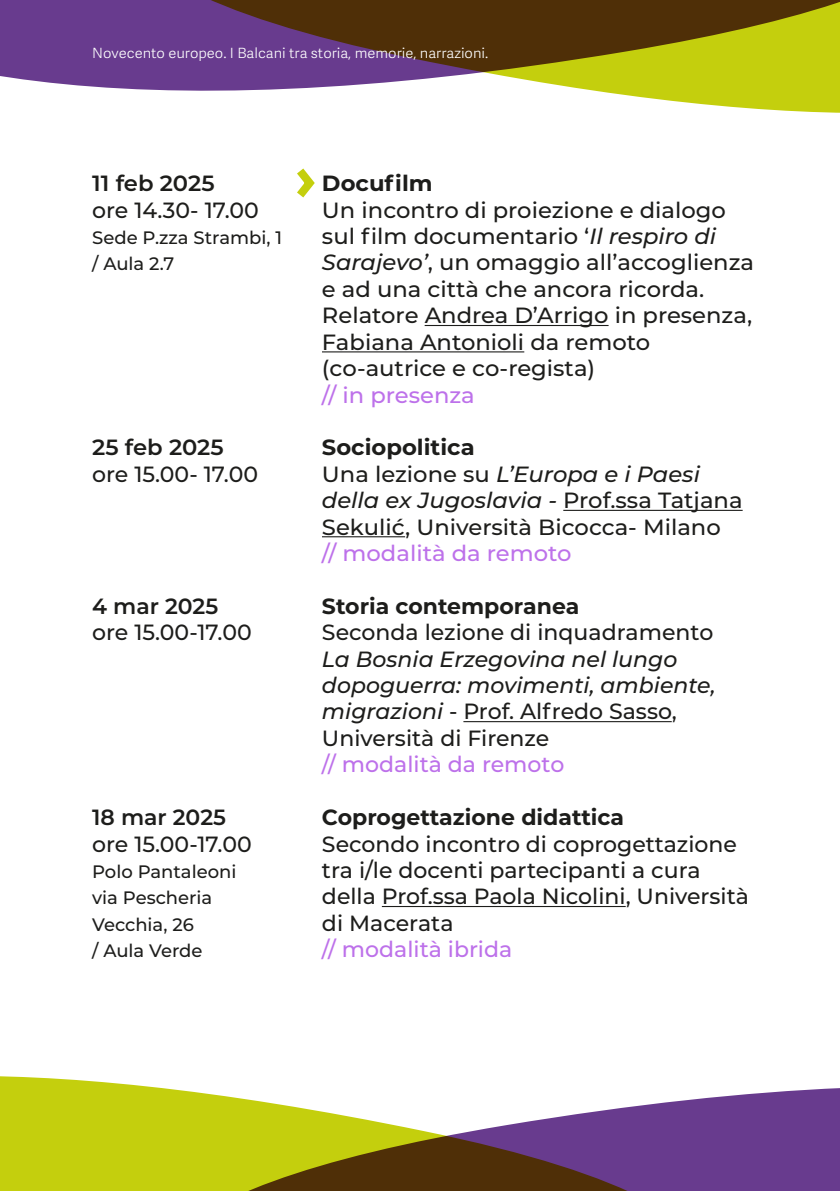
<style>
.page{position:relative;width:840px;height:1191px;background:#fff}
.page>*{position:absolute;margin:0;border:0;box-sizing:border-box;transform-origin:0 0}
.t1{font:500 22px/26.4px "Montserrat";color:#1d1d1b}
.t2{font:italic 500 22px/26.4px "Montserrat";color:#1d1d1b}
.t3{font:500 22px "Montserrat";color:#bd71ea}
.t4{font:700 22px "Montserrat";color:#1d1d1b}
.t5{font:600 22px "Montserrat";color:#1d1d1b}
.t6{font:500 18px/26.4px "Montserrat";color:#1d1d1b}
.t7{font:300 14px "Adelle Sans Devanagari";color:#fff;scale:1.04 1}
.s1{font-style:italic}
.s2{font-weight:700}
.s3{font-style:normal}
</style>
<div class="page">
<hr style="left:424px;top:325px;width:184px;height:1px;background:#1d1d1b">
<hr style="left:322px;top:351px;width:202px;height:1px;background:#1d1d1b">
<hr style="left:563px;top:510px;width:179px;height:1px;background:#1d1d1b">
<hr style="left:322px;top:536px;width:83px;height:1px;background:#1d1d1b">
<hr style="left:463px;top:721px;width:208px;height:1px;background:#1d1d1b">
<hr style="left:381px;top:906px;width:244px;height:1px;background:#1d1d1b">
<div style="left:0;top:1076px;width:143px;height:115px;background:#c4cf0d"></div>
<svg style="left:143px;top:1086px;width:696px;height:105px"></svg>
<svg style="left:299px;top:194px;width:7px;height:3px"></svg>
<svg style="left:297px;top:91px;width:542px;height:103px"></svg>
<svg style="left:0;top:0;width:839px;height:91px;background:#7a6049"></svg>
<p class="t7" style="left:92px;top:43px;width:382px">Novecento europeo. I Balcani tra storia, memorie, narrazioni.</p>
<p class="t5" style="left:92px;top:168px;width:124px">11 feb 2025</p>
<p class="t1" style="left:92px;top:196px;width:168px">ore 14.30- 17.00</p>
<p class="t6" style="left:92px;top:224px;width:191px">Sede P.zza Strambi, 1 / Aula 2.7</p>
<p class="t5" style="left:92px;top:432px;width:133px">25 feb 2025</p>
<p class="t1" style="left:92px;top:460px;width:167px">ore 15.00- 17.00</p>
<p class="t5" style="left:92px;top:590px;width:127px">4 mar 2025</p>
<p class="t1" style="left:92px;top:618px;width:161px">ore 15.00-17.00</p>
<p class="t5" style="left:92px;top:801px;width:135px">18 mar 2025</p>
<p class="t1" style="left:92px;top:829px;width:161px">ore 15.00-17.00</p>
<p class="t6" style="left:92px;top:857px;width:146px">Polo Pantaleoni via Pescheria<br>Vecchia, 26<br>/ Aula Verde</p>
<p class="t4" style="left:322px;top:168px;width:112px">Docufilm</p>
<p class="t1" style="left:322px;top:196px;width:433px">Un incontro di proiezione e dialogo sul film documentario ‘<span class="s1">Il respiro di Sarajevo’</span>, un omaggio all’accoglienza e ad una città che ancora ricorda.<br>Relatore Andrea D’Arrigo in presenza, Fabiana Antonioli da remoto (co-autrice e co-regista)</p>
<p class="t3" style="left:322px;top:379px;width:154px">// in presenza</p>
<p class="t1" style="left:322px;top:433px;width:422px"><span class="s2">Sociopolitica<br></span>Una lezione su <span class="s1">L’Europa e i Paesi della ex Jugoslavia -</span> Prof.ssa Tatjana<br>Sekulić, Università Bicocca- Milano</p>
<p class="t3" style="left:322px;top:538px;width:251px">// modalità da remoto</p>
<p class="t4" style="left:322px;top:590px;width:259px">Storia contemporanea</p>
<p class="t1" style="left:322px;top:618px;width:392px">Seconda lezione di inquadramento</p>
<p class="t2" style="left:322px;top:644px;width:395px">La Bosnia Erzegovina nel lungo dopoguerra: movimenti, ambiente, migrazioni <span class="s3">- Prof. Alfredo Sasso,<br>Università di Firenze</span></p>
<p class="t3" style="left:322px;top:749px;width:244px">// modalità da remoto</p>
<p class="t4" style="left:322px;top:801px;width:303px">Coprogettazione didattica</p>
<p class="t1" style="left:322px;top:829px;width:428px">Secondo incontro di coprogettazione tra i/le docenti partecipanti a cura della Prof.ssa Paola Nicolini, Università di Macerata</p>
<p class="t3" style="left:322px;top:934px;width:192px">// modalità ibrida</p>
</div>
